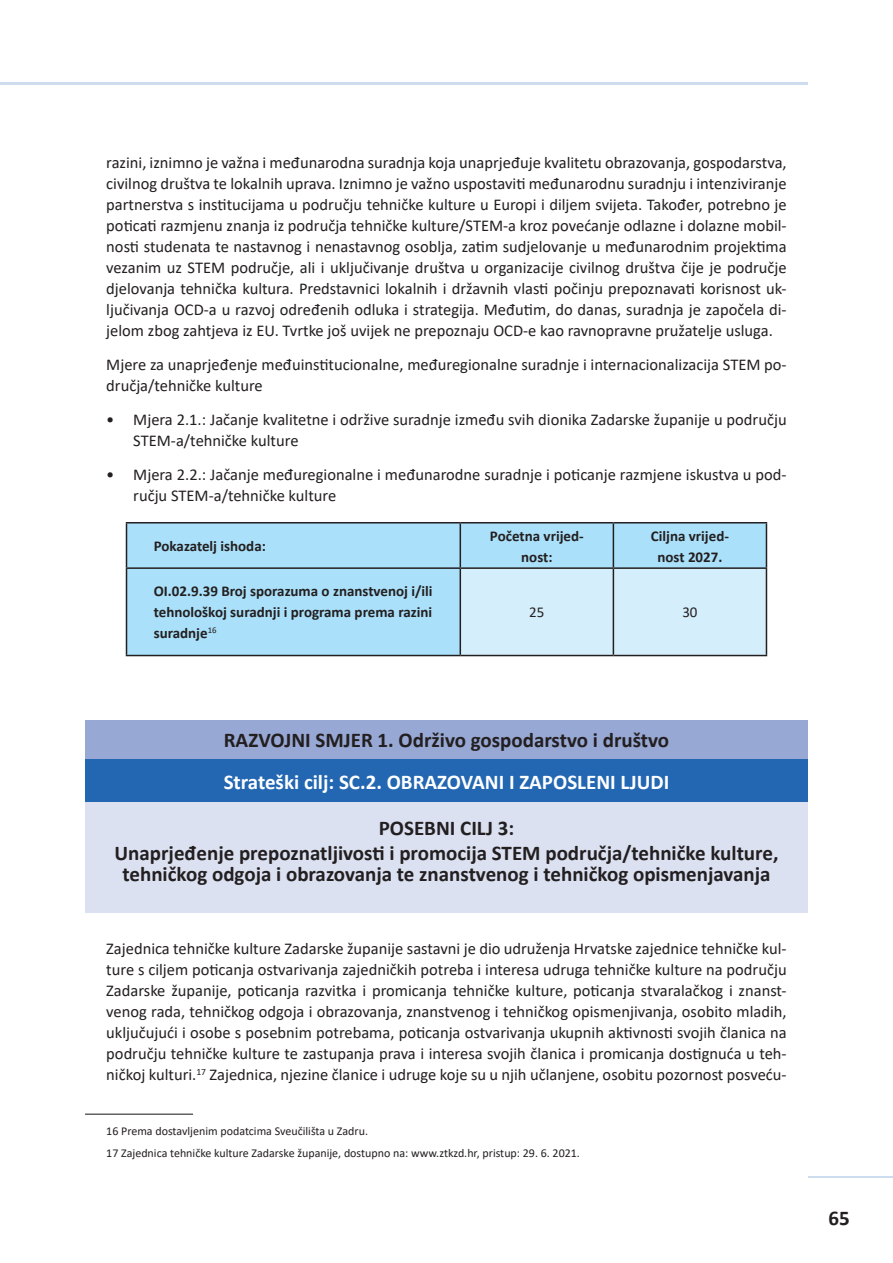
<style>
.page{position:relative;width:893px;height:1263px;background:#fff}
.page>*{position:absolute;margin:0;border:0;box-sizing:border-box;transform-origin:0 0}
.t1{font:700 21px/21px "Calibri";color:#231f20;text-align:center}
.t2{font:700 21px "Calibri";color:#fff}
.t3{font:16.5px/21px "Calibri";color:#231f20}
.t4{font:700 15px/21px "Calibri";color:#231f20;text-align:center}
.t5{font:15px "Calibri";color:#231f20}
.Footnote_text{font:12px "Calibri";color:#231f20}
</style>
<div class="page">
<hr style="left:0;top:82px;width:808px;height:3px;background:#7da3d5">
<hr style="left:808px;top:1176px;width:85px;height:2px;background:#7da3d5">
<div style="left:127px;top:523px;width:639px;height:132px;background:#aae0f9"></div>
<div style="left:461px;top:569px;width:305px;height:86px;background:#d4effb"></div>
<hr style="left:126px;top:522px;width:334px;height:1px;background:#231f20">
<hr style="left:126px;top:523px;width:1px;height:44px;background:#231f20">
<hr style="left:460px;top:522px;width:153px;height:1px;background:#231f20">
<hr style="left:460px;top:523px;width:1px;height:44px;background:#231f20">
<hr style="left:613px;top:522px;width:154px;height:1px;background:#231f20">
<hr style="left:613px;top:523px;width:1px;height:44px;background:#231f20">
<hr style="left:766px;top:523px;width:1px;height:44px;background:#231f20">
<hr style="left:126px;top:567px;width:334px;height:2px;background:#231f20">
<hr style="left:126px;top:569px;width:1px;height:86px;background:#231f20">
<hr style="left:460px;top:567px;width:153px;height:2px;background:#231f20">
<hr style="left:460px;top:569px;width:1px;height:86px;background:#231f20">
<hr style="left:613px;top:567px;width:154px;height:2px;background:#231f20">
<hr style="left:613px;top:569px;width:1px;height:86px;background:#231f20">
<hr style="left:766px;top:569px;width:1px;height:86px;background:#231f20">
<hr style="left:126px;top:655px;width:334px;height:1px;background:#231f20">
<hr style="left:460px;top:655px;width:153px;height:1px;background:#231f20">
<hr style="left:613px;top:655px;width:154px;height:1px;background:#231f20">
<div style="left:85px;top:720px;width:723px;height:39px;background:#97a8d5"></div>
<div style="left:85px;top:759px;width:723px;height:43px;background:#2367b2"></div>
<div style="left:85px;top:802px;width:723px;height:110px;background:#dbe1f1"></div>
<hr style="left:85px;top:1113px;width:108px;height:2px;background:#231f20">
<p class="t3" style="left:106px;top:152px;width:682px;text-align:justify">razini, iznimno je važna i međunarodna suradnja koja unaprjeđuje kvalitetu obrazovanja, gospodarstva, civilnog društva te lokalnih uprava. Iznimno je važno uspostaviti međunarodnu suradnju i intenziviranje partnerstva s institucijama u području tehničke kulture u Europi i diljem svijeta. Također, potrebno je poticati razmjenu znanja iz područja tehničke kulture/STEM-a kroz povećanje odlazne i dolazne mobil&shy;nosti studenata te nastavnog i nenastavnog osoblja, zatim sudjelovanje u međunarodnim projektima vezanim uz STEM područje, ali i uključivanje društva u organizacije civilnog društva čije je područje djelovanja tehnička kultura. Predstavnici lokalnih i državnih vlasti počinju prepoznavati korisnost uk&shy;ljučivanja OCD-a u razvoj određenih odluka i strategija. Međutim, do danas, suradnja je započela di&shy;jelom zbog zahtjeva iz EU. Tvrtke još uvijek ne prepoznaju OCD-e kao ravnopravne pružatelje usluga.</p>
<p class="t3" style="left:106px;top:354px;width:682px">Mjere za unaprjeđenje međuinstitucionalne, međuregionalne suradnje i internacionalizacija STEM po&shy;dručja/tehničke kulture</p>
<p class="t3" style="left:133px;top:409px;width:655px;text-indent:-27px">• Mjera 2.1.: Jačanje kvalitetne i održive suradnje između svih dionika Zadarske županije u području<br>STEM-a/tehničke kulture</p>
<p class="t3" style="left:133px;top:463px;width:655px;text-indent:-27px">• Mjera 2.2.: Jačanje međuregionalne i međunarodne suradnje i poticanje razmjene iskustva u pod&shy;ručju STEM-a/tehničke kulture</p>
<p class="t4" style="left:154px;top:535px;width:114px">Pokazatelj ishoda:</p>
<p class="t4" style="left:490px;top:525px;width:95px">Početna vrijed&shy;nost:</p>
<p class="t4" style="left:651px;top:525px;width:80px">Ciljna vrijed&shy;nost 2027.</p>
<p class="t4" style="left:154px;top:581px;width:280px;text-align:justify">OI.02.9.39 Broj sporazuma o znanstvenoj i/ili tehnološkoj suradnji i programa prema razini suradnje<sup>16</sup></p>
<p class="t5" style="left:529px;top:602px;width:17px">25</p>
<p class="t5" style="left:682px;top:602px;width:17px">30</p>
<p class="t1" style="left:224px;top:730px;width:447px">RAZVOJNI SMJER 1. Održivo gospodarstvo i društvo</p>
<p class="t2" style="left:224px;top:767px;width:447px">Strateški cilj: SC.2. OBRAZOVANI I ZAPOSLENI LJUDI</p>
<p class="t1" style="left:379px;top:817px;width:137px">POSEBNI CILJ 3:</p>
<p class="t1" style="left:115px;top:842px;width:665px">Unaprjeđenje prepoznatljivosti i promocija STEM područja/tehničke kulture, tehničkog odgoja i obrazovanja te znanstvenog i tehničkog opismenjavanja</p>
<p class="t3" style="left:106px;top:938px;width:682px;text-align:justify">Zajednica tehničke kulture Zadarske županije sastavni je dio udruženja Hrvatske zajednice tehničke kul&shy;ture s ciljem poticanja ostvarivanja zajedničkih potreba i interesa udruga tehničke kulture na području Zadarske županije, poticanja razvitka i promicanja tehničke kulture, poticanja stvaralačkog i znanst&shy;venog rada, tehničkog odgoja i obrazovanja, znanstvenog i tehničkog opismenjivanja, osobito mladih, uključujući i osobe s posebnim potrebama, poticanja ostvarivanja ukupnih aktivnosti svojih članica na području tehničke kulture te zastupanja prava i interesa svojih članica i promicanja dostignuća u teh&shy;ničkoj kulturi.<sup>17</sup> Zajednica, njezine članice i udruge koje su u njih učlanjene, osobitu pozornost posveću-</p>
<p class="Footnote_text" style="left:106px;top:1123px;width:263px">16 Prema dostavljenim podatcima Sveučilišta u Zadru.</p>
<p class="Footnote_text" style="left:106px;top:1144px;width:475px">17 Zajednica tehničke kulture Zadarske županije, dostupno na: www.ztkzd.hr, pristup: 29. 6. 2021.</p>
<p class="t1" style="left:828px;top:1207px;width:23px">65</p>
</div>
